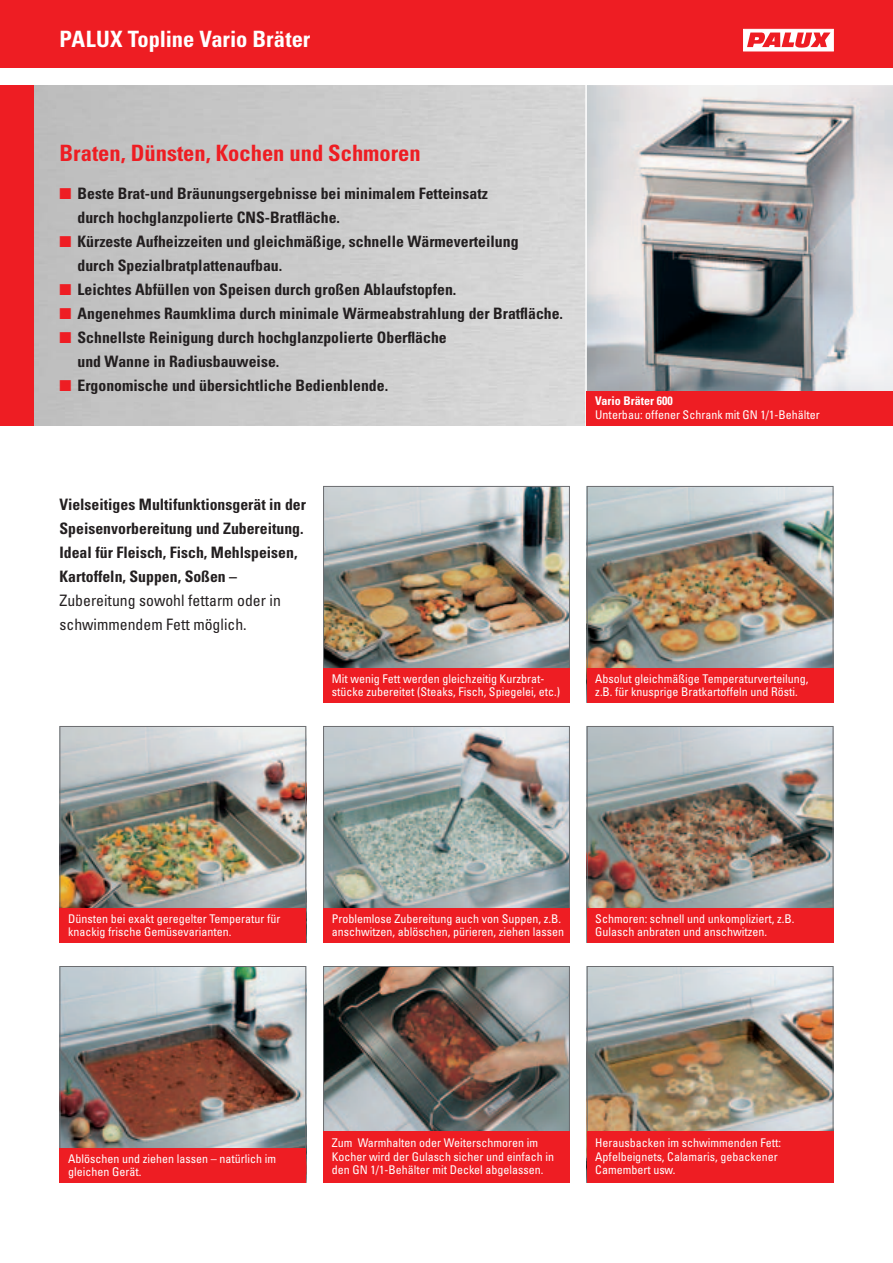
<style>
.page{position:relative;width:893px;height:1263px;background:#fff}
.page>*{position:absolute;margin:0;border:0;box-sizing:border-box;transform-origin:0 0}
.t1{font:700 condensed 22.5px "Univers";color:#ee1d23}
.t2{font:700 condensed 22.5px "Univers";letter-spacing:-.005em;color:#fff}
.Fließtext_10_5_pt{font:700 condensed 15.75px/24px "Univers";color:#231f20}
.Fließtext_10_5_pt-2{font:condensed 15.75px "Univers";color:#231f20}
.t3{font:condensed 12px/13.5px "Univers";color:#fff}
.t4{font:700 condensed 12px "Univers";color:#fff}
.s1{color:#ee1d23}
</style>
<div class="page">
<div style="left:0;top:0;width:893px;height:68px;background:#ee1d23"></div>
<div style="left:0;top:85px;width:34px;height:340px;background:#ee1d23"></div>
<div style="left:743px;top:29px;width:90px;height:22px;background:#fff;border:1px solid #fff"></div>
<svg style="left:747px;top:32px;width:83px;height:16px"></svg>
<svg style="left:585px;top:85px;width:308px;height:341px;background:#b0b1b3"></svg>
<div style="left:587px;top:391px;width:306px;height:34px;background:#ee1d23"></div>
<img style="left:589px;top:728px;width:242px;height:180px">
<div style="left:587px;top:726px;width:246px;height:216px;border:1px solid #6c6d70"></div>
<img style="left:62px;top:968px;width:242px;height:180px">
<div style="left:60px;top:966px;width:246px;height:216px;border:1px solid #6c6d70"></div>
<img style="left:325px;top:488px;width:243px;height:180px">
<div style="left:323px;top:486px;width:247px;height:216px;border:1px solid #6c6d70"></div>
<div style="left:323px;top:668px;width:247px;height:34px;background:#ee1d23"></div>
<img style="left:62px;top:728px;width:242px;height:180px">
<div style="left:60px;top:726px;width:246px;height:216px;border:1px solid #6c6d70"></div>
<div style="left:60px;top:908px;width:246px;height:34px;background:#ee1d23"></div>
<img style="left:325px;top:728px;width:243px;height:180px">
<div style="left:323px;top:726px;width:247px;height:216px;border:1px solid #6c6d70"></div>
<div style="left:323px;top:908px;width:247px;height:34px;background:#ee1d23"></div>
<img style="left:589px;top:968px;width:242px;height:163px">
<div style="left:587px;top:966px;width:246px;height:216px;border:1px solid #6c6d70"></div>
<div style="left:587px;top:1131px;width:246px;height:51px;background:#ee1d23"></div>
<img style="left:589px;top:488px;width:242px;height:180px">
<div style="left:587px;top:486px;width:246px;height:216px;border:1px solid #6c6d70"></div>
<div style="left:587px;top:668px;width:246px;height:34px;background:#ee1d23"></div>
<div style="left:587px;top:908px;width:246px;height:34px;background:#ee1d23"></div>
<div style="left:60px;top:1148px;width:246px;height:34px;background:#ee1d23"></div>
<img style="left:325px;top:968px;width:243px;height:163px">
<div style="left:323px;top:966px;width:247px;height:216px;border:1px solid #6c6d70"></div>
<div style="left:323px;top:1131px;width:247px;height:51px;background:#ee1d23"></div>
<h1 class="t2" style="left:60px;top:25px;width:252px">PALUX Topline Vario Bräter</h1>
<p class="t1" style="left:60px;top:139px;width:363px">Braten, Dünsten, Kochen und Schmoren</p>
<p class="Fließtext_10_5_pt" style="left:78px;top:181px;width:412px;text-indent:-18px"><span class="s1">■</span> Beste Brat-und Bräunungsergebnisse bei minimalem Fetteinsatz durch hochglanzpolierte CNS-Bratfläche.</p>
<p class="Fließtext_10_5_pt" style="left:78px;top:229px;width:443px;text-indent:-18px"><span class="s1">■</span> Kürzeste Aufheizzeiten und gleichmäßige, schnelle Wärmeverteilung durch Spezialbratplattenaufbau.</p>
<p class="Fließtext_10_5_pt" style="left:60px;top:277px;width:398px"><span class="s1">■</span> Leichtes Abfüllen von Speisen durch großen Ablaufstopfen.</p>
<p class="Fließtext_10_5_pt" style="left:60px;top:301px;width:505px"><span class="s1">■</span> Angenehmes Raumklima durch minimale Wärmeabstrahlung der Bratfläche.</p>
<p class="Fließtext_10_5_pt" style="left:78px;top:325px;width:371px;text-indent:-18px"><span class="s1">■</span> Schnellste Reinigung durch hochglanzpolierte Oberfläche und Wanne in Radiusbauweise.</p>
<p class="Fließtext_10_5_pt" style="left:60px;top:373px;width:330px"><span class="s1">■</span> Ergonomische und übersichtliche Bedienblende.</p>
<p class="Fließtext_10_5_pt" style="left:60px;top:492px;width:248px">Vielseitiges Multifunktionsgerät in der<br>Speisenvorbereitung und Zubereitung.<br>Ideal für Fleisch, Fisch, Mehlspeisen,</p>
<p class="Fließtext_10_5_pt" style="left:60px;top:564px;width:179px">Kartoffeln, Suppen, Soßen –</p>
<p class="Fließtext_10_5_pt-2" style="left:60px;top:590px;width:223px">Zubereitung sowohl fettarm oder in</p>
<p class="Fließtext_10_5_pt-2" style="left:60px;top:614px;width:189px">schwimmendem Fett möglich.</p>
<p class="t3" style="left:332px;top:671px;width:230px">Mit wenig Fett werden gleichzeitig Kurzbrat&shy;stücke zubereitet (Steaks, Fisch, Spiegelei, etc.)</p>
<p class="t4" style="left:595px;top:394px;width:79px">Vario Bräter 600</p>
<p class="t3" style="left:595px;top:408px;width:226px">Unterbau: offener Schrank mit GN 1/1-Behälter</p>
<p class="t3" style="left:595px;top:671px;width:214px">Absolut gleichmäßige Temperaturverteilung, z.B. für knusprige Bratkartoffeln und Rösti.</p>
<p class="t3" style="left:68px;top:911px;width:214px">Dünsten bei exakt geregelter Temperatur für knackig frische Gemüsevarianten.</p>
<p class="t3" style="left:332px;top:911px;width:234px">Problemlose Zubereitung auch von Suppen, z.B. anschwitzen, ablöschen, pürieren, ziehen lassen</p>
<p class="t3" style="left:595px;top:911px;width:201px">Schmoren: schnell und unkompliziert, z.B.<br>Gulasch anbraten und anschwitzen.</p>
<p class="t3" style="left:68px;top:1151px;width:209px">Ablöschen und ziehen lassen – natürlich im gleichen Gerät.</p>
<p class="t3" style="left:332px;top:1136px;width:224px">Zum Warmhalten oder Weiterschmoren im<br>Kocher wird der Gulasch sicher und einfach in den GN 1/1-Behälter mit Deckel abgelassen.</p>
<p class="t3" style="left:595px;top:1136px;width:187px">Herausbacken im schwimmenden Fett:<br>Apfelbeignets, Calamaris, gebackener<br>Camembert usw.</p>
</div>
